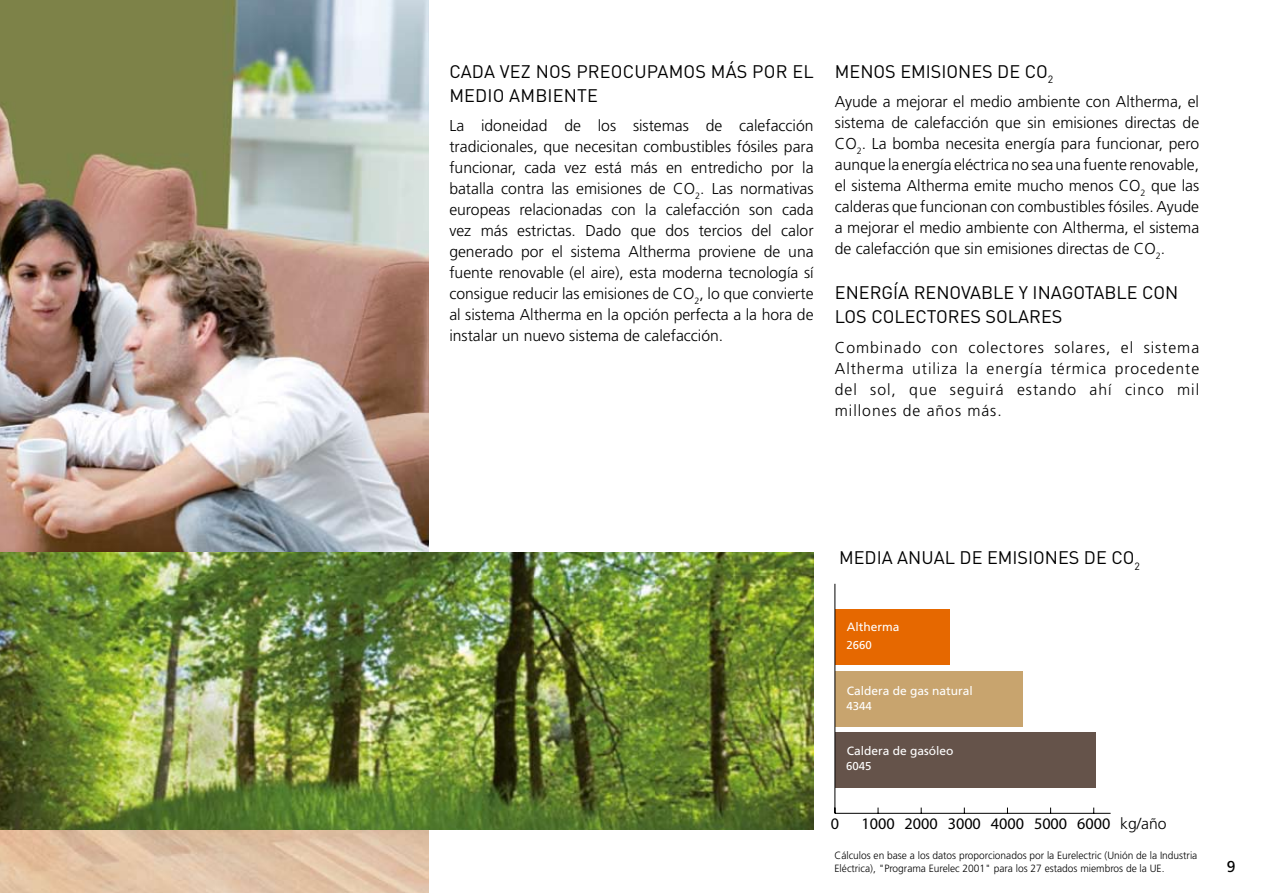
<style>
.page{position:relative;width:1263px;height:893px;background:#fff}
.page>*{position:absolute;margin:0;border:0;box-sizing:border-box;transform-origin:0 0}
.t1{font:18px/24px "DIN";color:#000}
.t2{font:16.2px "Myriad";color:#000}
.t3{font:300 15.75px/21px "Frutiger";color:#000;text-align:justify}
.t4{font:15.75px "Frutiger";color:#000}
.t5{font:12px "Frutiger";color:#fff}
.t6{font:11.4px "Frutiger";color:#fff}
.t7{font:300 10.5px/12.6px "Frutiger";color:#000}
</style>
<div class="page">
<img style="left:0;top:0;width:428px;height:893px">
<img style="left:0;top:553px;width:813px;height:276px">
<div style="left:835px;top:732px;width:261px;height:55px;background:#65534a"></div>
<div style="left:835px;top:671px;width:187px;height:55px;background:#c8a46e"></div>
<div style="left:835px;top:610px;width:115px;height:55px;background:#e66800"></div>
<hr style="left:835px;top:813px;width:275px;height:1px;background:#000">
<hr style="left:834px;top:584px;width:1px;height:229px;background:#000">
<p class="t1" style="left:449px;top:59px;width:366px">CADA VEZ NOS PREOCUPAMOS MÁS POR EL<br>MEDIO AMBIENTE</p>
<p class="t3" style="left:449px;top:115px;width:366px">La idoneidad de los sistemas de calefacción tradicionales, que necesitan combustibles fósiles para funcionar, cada vez está más en entredicho por la batalla contra las emisiones de CO<sub>2</sub>. Las normativas europeas relacionadas con la calefacción son cada vez más estrictas. Dado que dos tercios del calor generado por el sistema Altherma proviene de una fuente renovable (el aire), esta moderna tecnología sí consigue reducir las emisiones de CO<sub>2</sub>, lo que convierte al sistema Altherma en la opción perfecta a la hora de instalar un nuevo sistema de calefacción.</p>
<p class="t1" style="left:835px;top:59px;width:220px">MENOS EMISIONES DE CO<sub>2</sub></p>
<p class="t3" style="left:835px;top:91px;width:366px">Ayude a mejorar el medio ambiente con Altherma, el sistema de calefacción que sin emisiones directas de CO<sub>2</sub>. La bomba necesita energía para funcionar, pero aunque la energía eléctrica no sea una fuente renovable, el sistema Altherma emite mucho menos CO<sub>2</sub> que las calderas que funcionan con combustibles fósiles. Ayude a mejorar el medio ambiente con Altherma, el sistema de calefacción que sin emisiones directas de CO<sub>2</sub>.</p>
<p class="t1" style="left:835px;top:281px;width:345px">ENERGÍA RENOVABLE Y INAGOTABLE CON<br>LOS COLECTORES SOLARES</p>
<p class="t3" style="left:835px;top:337px;width:366px">Combinado con colectores solares, el sistema Altherma utiliza la energía térmica procedente del sol, que seguirá estando ahí cinco mil millones de años más.</p>
<p class="t1" style="left:839px;top:545px;width:302px">MEDIA ANUAL DE EMISIONES DE CO<sub>2</sub></p>
<p class="t5" style="left:847px;top:620px;width:54px">Altherma</p>
<p class="t6" style="left:847px;top:638px;width:27px">2660</p>
<p class="t5" style="left:847px;top:683px;width:128px">Caldera de gas natural</p>
<p class="t6" style="left:847px;top:700px;width:27px">4344</p>
<p class="t5" style="left:847px;top:743px;width:108px">Caldera de gasóleo</p>
<p class="t6" style="left:846px;top:759px;width:27px">6045</p>
<p class="t3" style="left:1120px;top:813px;width:48px">kg/año</p>
<p class="t7" style="left:834px;top:849px;width:364px">Cálculos en base a los datos proporcionados por la Eurelectric (Unión de la Industria<br>Eléctrica), "Programa Eurelec 2001" para los 27 estados miembros de la UE.</p>
<p class="t2" style="left:831px;top:815px;width:10px">0</p>
<p class="t2" style="left:861px;top:815px;width:250px">1000 2000 3000 4000 5000 6000</p>
<p class="t4" style="left:1227px;top:857px;width:10px">9</p>
</div>
